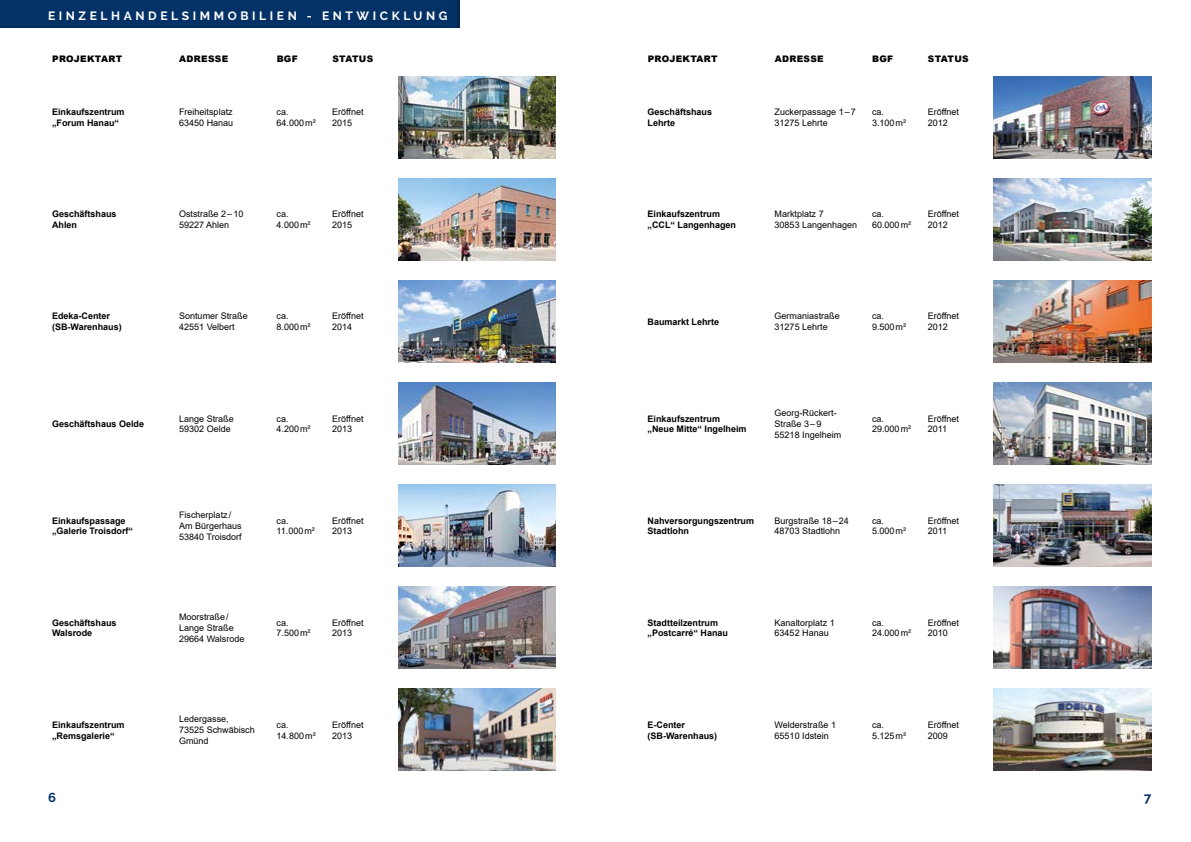
<style>
.page{position:relative;width:1191px;height:842px;background:#fff}
.page>*{position:absolute;margin:0;border:0;box-sizing:border-box;transform-origin:0 0}
.t1{font:700 13px "Raleway";color:#053266}
.t2{font:700 12px "Raleway";letter-spacing:.3em;color:#fff}
.t3{font:9px/10.8px "Arial";color:#000}
.t4{font:700 9px/10.8px "Arial";color:#000}
.t5{font:900 9px "Arial";letter-spacing:.035em;color:#000}
</style>
<div class="page">
<img style="left:398px;top:76px;width:158px;height:83px">
<img style="left:398px;top:178px;width:158px;height:83px">
<img style="left:398px;top:280px;width:158px;height:83px">
<img style="left:398px;top:383px;width:158px;height:82px">
<img style="left:398px;top:485px;width:158px;height:82px">
<img style="left:398px;top:587px;width:158px;height:82px">
<img style="left:398px;top:689px;width:158px;height:82px">
<img style="left:994px;top:76px;width:157px;height:83px">
<img style="left:994px;top:178px;width:157px;height:83px">
<img style="left:994px;top:280px;width:157px;height:83px">
<img style="left:994px;top:383px;width:157px;height:82px">
<img style="left:994px;top:485px;width:157px;height:82px">
<img style="left:994px;top:587px;width:157px;height:82px">
<img style="left:994px;top:689px;width:157px;height:82px">
<div style="left:0;top:0;width:468px;height:29px;background:#053266"></div>
<h2 class="t2" style="left:48px;top:9px;width:401px">EINZELHANDELSIMMOBILIEN - ENTWICKLUNG</h2>
<p class="t5" style="left:52px;top:53px;width:71px">PROJEKTART</p>
<p class="t5" style="left:179px;top:53px;width:50px">ADRESSE</p>
<p class="t5" style="left:277px;top:53px;width:23px">BGF</p>
<p class="t5" style="left:332px;top:53px;width:42px">STATUS</p>
<p class="t5" style="left:647px;top:53px;width:71px">PROJEKTART</p>
<p class="t5" style="left:774px;top:53px;width:50px">ADRESSE</p>
<p class="t5" style="left:872px;top:53px;width:23px">BGF</p>
<p class="t5" style="left:928px;top:53px;width:42px">STATUS</p>
<p class="t4" style="left:52px;top:107px;width:74px">Einkaufszentrum „Forum Hanau“</p>
<p class="t3" style="left:179px;top:107px;width:56px">Freiheitsplatz<br>63450 Hanau</p>
<p class="t3" style="left:276px;top:107px;width:41px">ca.<br>64.000m²</p>
<p class="t3" style="left:332px;top:107px;width:33px">Eröffnet<br>2015</p>
<p class="t4" style="left:647px;top:107px;width:66px">Geschäftshaus<br>Lehrte</p>
<p class="t3" style="left:774px;top:107px;width:83px">Zuckerpassage 1–7<br>31275 Lehrte</p>
<p class="t3" style="left:872px;top:107px;width:36px">ca.<br>3.100m²</p>
<p class="t3" style="left:927px;top:107px;width:33px">Eröffnet<br>2012</p>
<p class="t4" style="left:52px;top:209px;width:66px">Geschäftshaus<br>Ahlen</p>
<p class="t3" style="left:179px;top:209px;width:66px">Oststraße 2–10<br>59227 Ahlen</p>
<p class="t3" style="left:276px;top:209px;width:36px">ca.<br>4.000m²</p>
<p class="t3" style="left:332px;top:209px;width:33px">Eröffnet<br>2015</p>
<p class="t4" style="left:647px;top:209px;width:90px">Einkaufszentrum „CCL“ Langenhagen</p>
<p class="t3" style="left:774px;top:209px;width:84px">Marktplatz 7<br>30853 Langenhagen</p>
<p class="t3" style="left:872px;top:209px;width:41px">ca.<br>60.000m²</p>
<p class="t3" style="left:927px;top:209px;width:33px">Eröffnet<br>2012</p>
<p class="t4" style="left:52px;top:311px;width:71px">Edeka-Center (SB-Warenhaus)</p>
<p class="t3" style="left:179px;top:311px;width:70px">Sontumer Straße<br>42551 Velbert</p>
<p class="t3" style="left:276px;top:311px;width:36px">ca.<br>8.000m²</p>
<p class="t3" style="left:332px;top:311px;width:33px">Eröffnet<br>2014</p>
<p class="t4" style="left:647px;top:316px;width:73px">Baumarkt Lehrte</p>
<p class="t3" style="left:774px;top:311px;width:67px">Germaniastraße<br>31275 Lehrte</p>
<p class="t3" style="left:872px;top:311px;width:36px">ca.<br>9.500m²</p>
<p class="t3" style="left:927px;top:311px;width:33px">Eröffnet<br>2012</p>
<p class="t4" style="left:52px;top:418px;width:94px">Geschäftshaus Oelde</p>
<p class="t3" style="left:179px;top:413px;width:56px">Lange Straße<br>59302 Oelde</p>
<p class="t3" style="left:276px;top:413px;width:36px">ca.<br>4.200m²</p>
<p class="t3" style="left:332px;top:413px;width:33px">Eröffnet<br>2013</p>
<p class="t4" style="left:647px;top:413px;width:101px">Einkaufszentrum „Neue Mitte“ Ingelheim</p>
<p class="t3" style="left:774px;top:407px;width:68px">Georg-Rückert-<br>Straße 3–9<br>55218 Ingelheim</p>
<p class="t3" style="left:872px;top:413px;width:41px">ca.<br>29.000m²</p>
<p class="t3" style="left:927px;top:413px;width:33px">Eröffnet<br>2011</p>
<p class="t4" style="left:52px;top:515px;width:83px">Einkaufspassage „Galerie Troisdorf“</p>
<p class="t3" style="left:179px;top:510px;width:64px">Fischerplatz /<br>Am Bürgerhaus<br>53840 Troisdorf</p>
<p class="t3" style="left:276px;top:515px;width:40px">ca.<br>11.000m²</p>
<p class="t3" style="left:332px;top:515px;width:33px">Eröffnet<br>2013</p>
<p class="t4" style="left:647px;top:515px;width:108px">Nahversorgungszentrum<br>Stadtlohn</p>
<p class="t3" style="left:774px;top:515px;width:76px">Burgstraße 18–24<br>48703 Stadtlohn</p>
<p class="t3" style="left:872px;top:515px;width:36px">ca.<br>5.000m²</p>
<p class="t3" style="left:927px;top:515px;width:33px">Eröffnet<br>2011</p>
<p class="t4" style="left:52px;top:617px;width:66px">Geschäftshaus<br>Walsrode</p>
<p class="t3" style="left:179px;top:612px;width:67px">Moorstraße/<br>Lange Straße<br>29664 Walsrode</p>
<p class="t3" style="left:276px;top:617px;width:36px">ca.<br>7.500m²</p>
<p class="t3" style="left:332px;top:617px;width:33px">Eröffnet<br>2013</p>
<p class="t4" style="left:647px;top:617px;width:82px">Stadtteilzentrum „Postcarré“ Hanau</p>
<p class="t3" style="left:774px;top:617px;width:62px">Kanaltorplatz 1<br>63452 Hanau</p>
<p class="t3" style="left:872px;top:617px;width:41px">ca.<br>24.000m²</p>
<p class="t3" style="left:927px;top:617px;width:33px">Eröffnet<br>2010</p>
<p class="t4" style="left:52px;top:719px;width:74px">Einkaufszentrum „Remsgalerie“</p>
<p class="t3" style="left:179px;top:714px;width:77px">Ledergasse,<br>73525 Schwäbisch<br>Gmünd</p>
<p class="t3" style="left:276px;top:719px;width:41px">ca.<br>14.800m²</p>
<p class="t3" style="left:332px;top:719px;width:33px">Eröffnet<br>2013</p>
<p class="t4" style="left:647px;top:719px;width:71px">E-Center (SB-Warenhaus)</p>
<p class="t3" style="left:774px;top:719px;width:63px">Welderstraße 1<br>65510 Idstein</p>
<p class="t3" style="left:872px;top:719px;width:36px">ca.<br>5.125m²</p>
<p class="t3" style="left:927px;top:719px;width:33px">Eröffnet<br>2009</p>
<h1 class="t1" style="left:48px;top:790px;width:9px">6</h1>
<h1 class="t1" style="left:1144px;top:790px;width:9px">7</h1>
</div>
